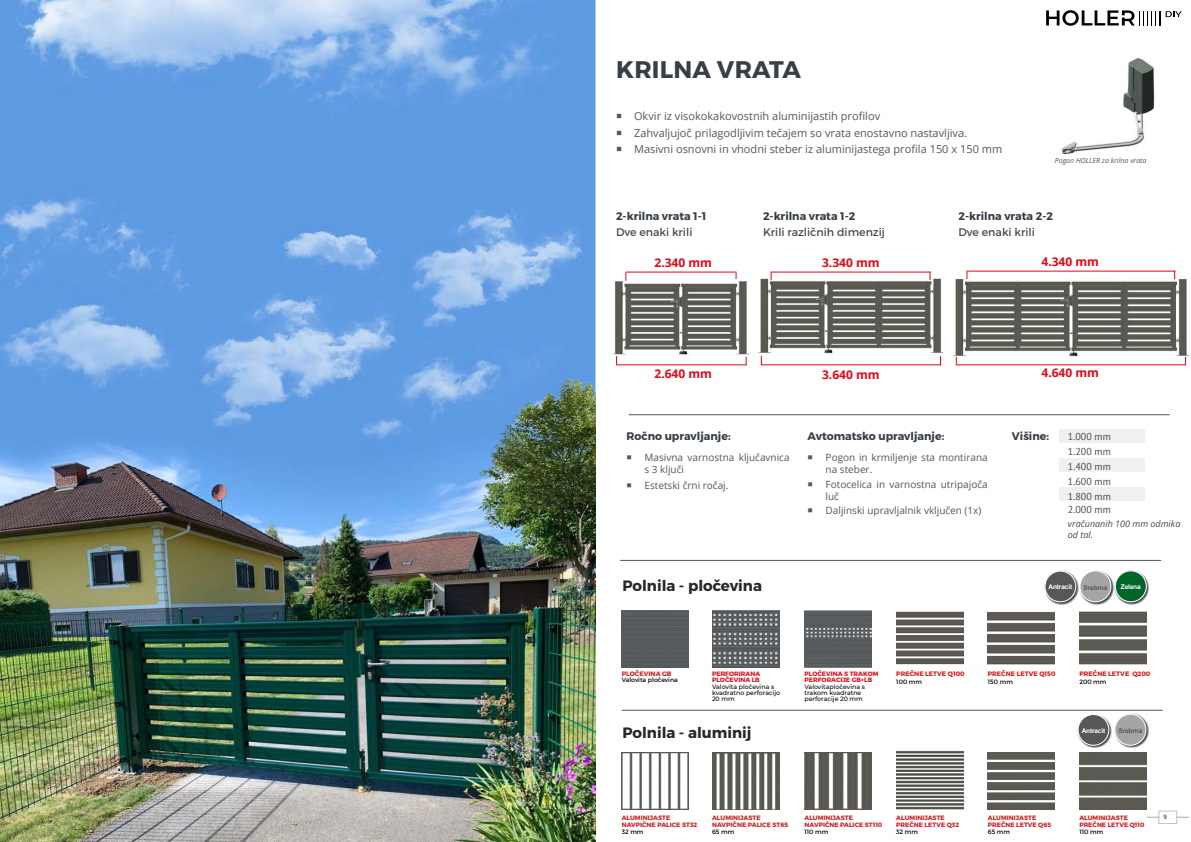
<style>
.page{position:relative;width:1191px;height:842px;background:#fff}
.page>*{position:absolute;margin:0;border:0;box-sizing:border-box;transform-origin:0 0}
.t1{font:700 24px "Montserrat";letter-spacing:.01em;color:#373e47}
.t2{font:700 15px "Montserrat";color:#282827}
.t3{font:700 12px "Open Sans";color:#e30613}
.t4{font:11px/16px "Open Sans";color:#575756}
.t5{font:700 11px "Montserrat";color:#373e47}
.t6{font:11px "Montserrat";color:#4a4a49}
.t7{font:10px/12px "Open Sans";color:#575756}
.t8{font:10px/14.8px "PT Sans";color:#4a4a49;text-align:justify}
.t9{font:italic 9px/11px "Open Sans";color:#4a4a49}
.t10{font:italic 7px "Open Sans";color:#575756}
.t11{font:700 6.5px "Arial";letter-spacing:-.02em;color:#fff}
.t12{font:700 6.5px "Arial";letter-spacing:-.02em;color:#575756}
.t13{font:700 6.4px "Montserrat";letter-spacing:.01em;color:#cd1719}
.t14{font:700 6.3px/7.2px "Montserrat";letter-spacing:.01em;color:#cd1719}
.t15{font:500 6.3px/5.8px "Montserrat";color:#000}
.t16{font:6.3px "Montserrat";color:#000}
.t17{font:700 6.3px/6px "Montserrat";letter-spacing:.01em;color:#e30613}
.t18{font:6px "Open Sans";color:#000}
</style>
<div class="page">
<svg style="left:1046px;top:10px;width:135px;height:16px"></svg>
<svg style="left:1146px;top:810px;width:43px;height:14px"></svg>
<img style="left:0;top:544px;width:595px;height:298px">
<img style="left:0;top:0;width:595px;height:544px">
<div style="left:1059px;top:487px;width:86px;height:14px;background:#f0f0f0"></div>
<div style="left:1059px;top:430px;width:86px;height:13px;background:#f0f0f0"></div>
<div style="left:1059px;top:458px;width:86px;height:14px;background:#f0f0f0"></div>
<hr style="left:620px;top:560px;width:541px;height:1px;background:#575756">
<hr style="left:628px;top:414px;width:541px;height:1px;background:#575756">
<hr style="left:626px;top:272px;width:109px;height:1px;background:#e30613">
<hr style="left:616px;top:364px;width:130px;height:1px;background:#e30613">
<img style="left:614px;top:280px;width:134px;height:74px">
<img style="left:758px;top:277px;width:185px;height:77px">
<hr style="left:771px;top:272px;width:159px;height:1px;background:#e30613">
<hr style="left:761px;top:364px;width:180px;height:1px;background:#e30613">
<img style="left:953px;top:279px;width:235px;height:80px">
<hr style="left:967px;top:271px;width:208px;height:1px;background:#e30613">
<hr style="left:956px;top:364px;width:229px;height:1px;background:#e30613">
<img style="left:1061px;top:58px;width:94px;height:95px">
<hr style="left:621px;top:710px;width:541px;height:1px;background:#575756">
<img style="left:1079px;top:611px;width:67px;height:54px">
<div style="left:621px;top:610px;width:68px;height:58px;background:#585c5f"></div>
<img style="left:712px;top:610px;width:67px;height:58px">
<img style="left:804px;top:610px;width:67px;height:58px">
<img style="left:896px;top:611px;width:67px;height:54px">
<img style="left:987px;top:612px;width:68px;height:53px">
<img style="left:1079px;top:752px;width:67px;height:57px">
<img style="left:621px;top:752px;width:68px;height:57px">
<img style="left:712px;top:752px;width:67px;height:57px">
<img style="left:804px;top:752px;width:67px;height:57px">
<img style="left:896px;top:751px;width:67px;height:58px">
<img style="left:987px;top:752px;width:68px;height:57px">
<div style="left:1044px;top:570px;width:35px;height:35px;background:#000;opacity:.75"></div>
<div style="left:1045px;top:571px;width:30px;height:31px;background:#575756;border-radius:50%"></div>
<div style="left:1044px;top:571px;width:32px;height:31px;border:1px solid #fff;border-radius:50%"></div>
<div style="left:1114px;top:570px;width:35px;height:35px;background:#000;opacity:.75"></div>
<div style="left:1115px;top:571px;width:31px;height:31px;background:#006627;border-radius:50%"></div>
<div style="left:1114px;top:570px;width:32px;height:32px;border:1px solid #fff;border-radius:50%"></div>
<div style="left:1079px;top:570px;width:35px;height:35px;background:#000;opacity:.75"></div>
<div style="left:1080px;top:571px;width:31px;height:31px;background:#a6a5a5;border-radius:50%"></div>
<div style="left:1079px;top:570px;width:32px;height:32px;border:1px solid #fff;border-radius:50%"></div>
<div style="left:1077px;top:714px;width:35px;height:34px;background:#000;opacity:.75"></div>
<div style="left:1078px;top:714px;width:30px;height:31px;background:#575756;border-radius:50%"></div>
<div style="left:1077px;top:714px;width:32px;height:32px;border:1px solid #fff;border-radius:50%"></div>
<div style="left:1114px;top:713px;width:35px;height:36px;background:#000;opacity:.75"></div>
<div style="left:1114px;top:714px;width:31px;height:31px;background:#a6a5a5;border-radius:50%"></div>
<div style="left:1114px;top:714px;width:32px;height:32px;border:1px solid #fff;border-radius:50%"></div>
<h1 class="t1" style="left:616px;top:55px;width:186px">KRILNA VRATA</h1>
<h3 class="t4" style="left:634px;top:108px;width:370px">Okvir iz visokokakovostnih aluminijastih profilov<br>Zahvaljujoč prilagodljivim tečajem so vrata enostavno nastavljiva.<br>Masivni osnovni in vhodni steber iz aluminijastega profila 150 x 150 mm</h3>
<p class="t10" style="left:1054px;top:156px;width:93px">Pogon HOLLER za krilna vrata</p>
<h3 class="t5" style="left:616px;top:209px;width:92px">2-krilna vrata 1-1</h3>
<h3 class="t6" style="left:616px;top:225px;width:78px">Dve enaki krili</h3>
<h3 class="t3" style="left:654px;top:254px;width:59px">2.340 mm</h3>
<h3 class="t3" style="left:654px;top:365px;width:59px">2.640 mm</h3>
<h3 class="t5" style="left:763px;top:209px;width:94px">2-krilna vrata 1-2</h3>
<h3 class="t6" style="left:763px;top:225px;width:124px">Krili različnih dimenzij</h3>
<h3 class="t3" style="left:822px;top:254px;width:59px">3.340 mm</h3>
<h3 class="t3" style="left:822px;top:366px;width:59px">3.640 mm</h3>
<h3 class="t5" style="left:958px;top:209px;width:96px">2-krilna vrata 2-2</h3>
<h3 class="t6" style="left:958px;top:225px;width:78px">Dve enaki krili</h3>
<h3 class="t3" style="left:1041px;top:253px;width:59px">4.340 mm</h3>
<h3 class="t3" style="left:1041px;top:364px;width:59px">4.640 mm</h3>
<h3 class="t5" style="left:626px;top:430px;width:106px">Ročno upravljanje:</h3>
<h3 class="t7" style="left:644px;top:451px;width:146px">Masivna varnostna ključavnica s 3 ključi</h3>
<h3 class="t7" style="left:644px;top:479px;width:85px">Estetski črni ročaj.</h3>
<h3 class="t5" style="left:807px;top:430px;width:138px">Avtomatsko upravljanje:</h3>
<h3 class="t7" style="left:825px;top:451px;width:163px">Pogon in krmiljenje sta montirana na steber.</h3>
<h3 class="t7" style="left:825px;top:478px;width:163px">Fotocelica in varnostna utripajoča luč</h3>
<h3 class="t7" style="left:825px;top:505px;width:157px">Daljinski upravljalnik vključen (1x)</h3>
<h2 class="t2" style="left:622px;top:576px;width:141px">Polnila - pločevina</h2>
<h3 class="t5" style="left:1012px;top:430px;width:39px">Višine:</h3>
<h3 class="t8" style="left:1068px;top:429px;width:44px">1.000 mm 1.200 mm 1.400 mm 1.600 mm 1.800 mm</h3>
<h3 class="t8" style="left:1068px;top:502px;width:44px">2.000 mm</h3>
<h3 class="t9" style="left:1068px;top:518px;width:114px">vračunanih 100 mm odmika od tal.</h3>
<p class="t11" style="left:1048px;top:582px;width:25px">Antracit</p>
<p class="t12" style="left:1083px;top:583px;width:25px">Srebrna</p>
<p class="t11" style="left:1120px;top:582px;width:21px">Zelena</p>
<p class="t13" style="left:621px;top:670px;width:51px">PLOČEVINA GB</p>
<p class="t16" style="left:621px;top:676px;width:58px">Valovita pločevina</p>
<p class="t17" style="left:712px;top:671px;width:50px">PERFORIRANA<br>PLOČEVINA LB</p>
<p class="t15" style="left:712px;top:684px;width:70px">Valovita pločevina s kvadratno perforacijo<br>20 mm</p>
<h2 class="t2" style="left:622px;top:724px;width:131px">Polnila - aluminij</h2>
<p class="t17" style="left:804px;top:671px;width:75px">PLOČEVINA S TRAKOM<br>PERFORACIJE GB+LB</p>
<p class="t15" style="left:804px;top:684px;width:62px">Valovitapločevina s trakom kvadratne perforacije 20 mm</p>
<p class="t13" style="left:896px;top:670px;width:70px">PREČNE LETVE Q100</p>
<p class="t16" style="left:896px;top:677px;width:27px">100 mm</p>
<p class="t13" style="left:987px;top:670px;width:69px">PREČNE LETVE Q150</p>
<p class="t16" style="left:987px;top:677px;width:27px">150 mm</p>
<p class="t13" style="left:1079px;top:670px;width:73px">PREČNE LETVE Q200</p>
<p class="t16" style="left:1079px;top:677px;width:29px">200 mm</p>
<p class="t11" style="left:1081px;top:726px;width:25px">Antracit</p>
<p class="t12" style="left:1118px;top:726px;width:25px">Srebrna</p>
<p class="t14" style="left:621px;top:814px;width:77px">ALUMINIJASTE<br>NAVPIČNE PALICE ST32</p>
<p class="t16" style="left:621px;top:828px;width:23px">32 mm</p>
<p class="t14" style="left:712px;top:814px;width:77px">ALUMINIJASTE<br>NAVPIČNE PALICE ST65</p>
<p class="t16" style="left:712px;top:828px;width:24px">65 mm</p>
<p class="t14" style="left:804px;top:814px;width:79px">ALUMINIJASTE<br>NAVPIČNE PALICE ST110</p>
<p class="t16" style="left:804px;top:828px;width:25px">110 mm</p>
<p class="t14" style="left:896px;top:814px;width:64px">ALUMINIJASTE<br>PREČNE LETVE Q32</p>
<p class="t16" style="left:896px;top:828px;width:23px">32 mm</p>
<p class="t14" style="left:987px;top:814px;width:65px">ALUMINIJASTE<br>PREČNE LETVE Q65</p>
<p class="t16" style="left:987px;top:828px;width:24px">65 mm</p>
<p class="t14" style="left:1079px;top:814px;width:67px">ALUMINIJASTE<br>PREČNE LETVE Q110</p>
<p class="t16" style="left:1079px;top:828px;width:25px">110 mm</p>
<p class="t18" style="left:1163px;top:812px;width:5px">9</p>
</div>
